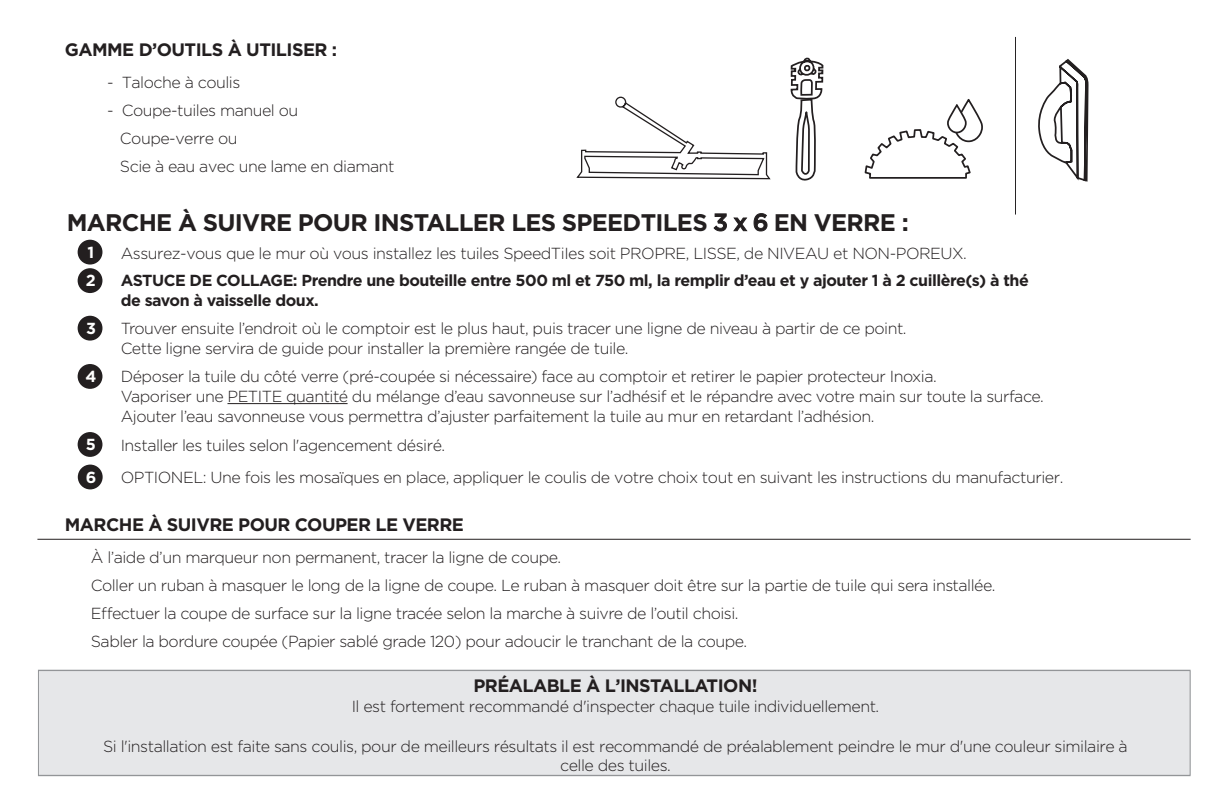
<style>
.page{position:relative;width:1224px;height:792px;background:#fff}
.page>*{position:absolute;margin:0;border:0;box-sizing:border-box;transform-origin:0 0}
.t1{font:700 24px "Gotham";letter-spacing:-.03em;color:#231f20}
.t2{font:700 18px "Gotham";letter-spacing:-.03em;color:#231f20}
.t3{font:300 16px/20px "Gotham";letter-spacing:-.03em;color:#231f20}
.t4{font:700 16px/20px "Gotham";letter-spacing:-.03em;color:#231f20}
.t5{font:700 16px/28px "Gotham";color:#fff}
.s1{font-weight:500}
</style>
<div class="page">
<div style="left:38px;top:671px;width:1153px;height:104px;background:#e6e7e9"></div>
<div style="left:38px;top:670px;width:1153px;height:106px;border:1px solid #939598"></div>
<hr style="left:37px;top:539px;width:1154px;height:1px;background:#231f20">
<div style="left:78px;top:240px;width:24px;height:25px;background:#231f20;border-radius:50%"></div>
<div style="left:78px;top:268px;width:24px;height:25px;background:#231f20;border-radius:50%"></div>
<div style="left:78px;top:316px;width:24px;height:25px;background:#231f20;border-radius:50%"></div>
<div style="left:78px;top:364px;width:24px;height:25px;background:#231f20;border-radius:50%"></div>
<div style="left:78px;top:432px;width:24px;height:25px;background:#231f20;border-radius:50%"></div>
<hr style="left:227px;top:403px;width:121px;height:1px;background:#231f20">
<svg style="left:576px;top:96px;width:195px;height:84px"></svg>
<svg style="left:790px;top:57px;width:34px;height:720px"></svg>
<svg style="left:1038px;top:59px;width:51px;height:123px"></svg>
<svg style="left:864px;top:100px;width:119px;height:79px"></svg>
<hr style="left:1015px;top:37px;width:1px;height:178px;background:#231f20">
<div style="left:78px;top:465px;width:25px;height:24px;background:#231f20;border-radius:50%"></div>
<p class="t2" style="left:65px;top:39px;width:274px">GAMME D’OUTILS À UTILISER :</p>
<p class="t3" style="left:107px;top:72px;width:135px">- Taloche à coulis</p>
<p class="t3" style="left:120px;top:96px;width:276px;line-height:28.2px;text-indent:-13px">- Coupe-tuiles manuel ou<br>Coupe-verre ou<br>Scie à eau avec une lame en diamant</p>
<h1 class="t1" style="left:67px;top:208px;width:844px">MARCHE À SUIVRE POUR INSTALLER LES SPEEDTILES <span class="s1">3 x 6</span> EN VERRE :</h1>
<p class="t5" style="left:86px;top:238px;width:11px">1<br>2</p>
<p class="t3" style="left:121px;top:243px;width:848px">Assurez-vous que le mur où vous installez les tuiles SpeedTiIes soit PROPRE, LISSE, de NIVEAU et NON-POREUX.</p>
<p class="t4" style="left:121px;top:270px;width:910px">ASTUCE DE COLLAGE: Prendre une bouteille entre 500 ml et 750 ml, la remplir d’eau et y ajouter 1 à 2 cuillère(s) à thé de savon à vaisselle doux.</p>
<p class="t5" style="left:86px;top:314px;width:11px">3</p>
<p class="t3" style="left:121px;top:318px;width:787px">Trouver ensuite l’endroit où le comptoir est le plus haut, puis tracer une ligne de niveau à partir de ce point.<br>Cette ligne servira de guide pour installer la première rangée de tuile.</p>
<p class="t5" style="left:85px;top:362px;width:13px">4</p>
<p class="t3" style="left:121px;top:366px;width:925px">Déposer la tuile du côté verre (pré-coupée si nécessaire) face au comptoir et retirer le papier protecteur Inoxia.<br>Vaporiser une PETITE quantité du mélange d’eau savonneuse sur l’adhésif et le répandre avec votre main sur toute la surface.<br>Ajouter l’eau savonneuse vous permettra d’ajuster parfaitement la tuile au mur en retardant l’adhésion.</p>
<p class="t5" style="left:86px;top:430px;width:12px">5</p>
<p class="t3" style="left:121px;top:467px;width:944px">OPTIONEL: Une fois les mosaïques en place, appliquer le coulis de votre choix tout en suivant les instructions du manufacturier.</p>
<p class="t2" style="left:65px;top:514px;width:401px">MARCHE À SUIVRE POUR COUPER LE VERRE</p>
<p class="t3" style="left:91px;top:543px;width:906px;line-height:28px">À l’aide d’un marqueur non permanent, tracer la ligne de coupe.<br>Coller un ruban à masquer le long de la ligne de coupe. Le ruban à masquer doit être sur la partie de tuile qui sera installée.<br>Effectuer la coupe de surface sur la ligne tracée selon la marche à suivre de l’outil choisi.<br>Sabler la bordure coupée (Papier sablé grade 120) pour adoucir le tranchant de la coupe.</p>
<p class="t2" style="left:473px;top:675px;width:286px">PRÉALABLE À L’INSTALLATION!</p>
<p class="t3" style="left:352px;top:696px;width:529px">Il est fortement recommandé d'inspecter chaque tuile individuellement.</p>
<p class="t3" style="left:103px;top:736px;width:1026px;text-align:center">Si l'installation est faite sans coulis, pour de meilleurs résultats il est recommandé de préalablement peindre le mur d'une couleur similaire à celle des tuiles.</p>
<p class="t3" style="left:121px;top:435px;width:326px">Installer les tuiles selon l'agencement désiré.</p>
<p class="t5" style="left:86px;top:463px;width:12px">6</p>
</div>
